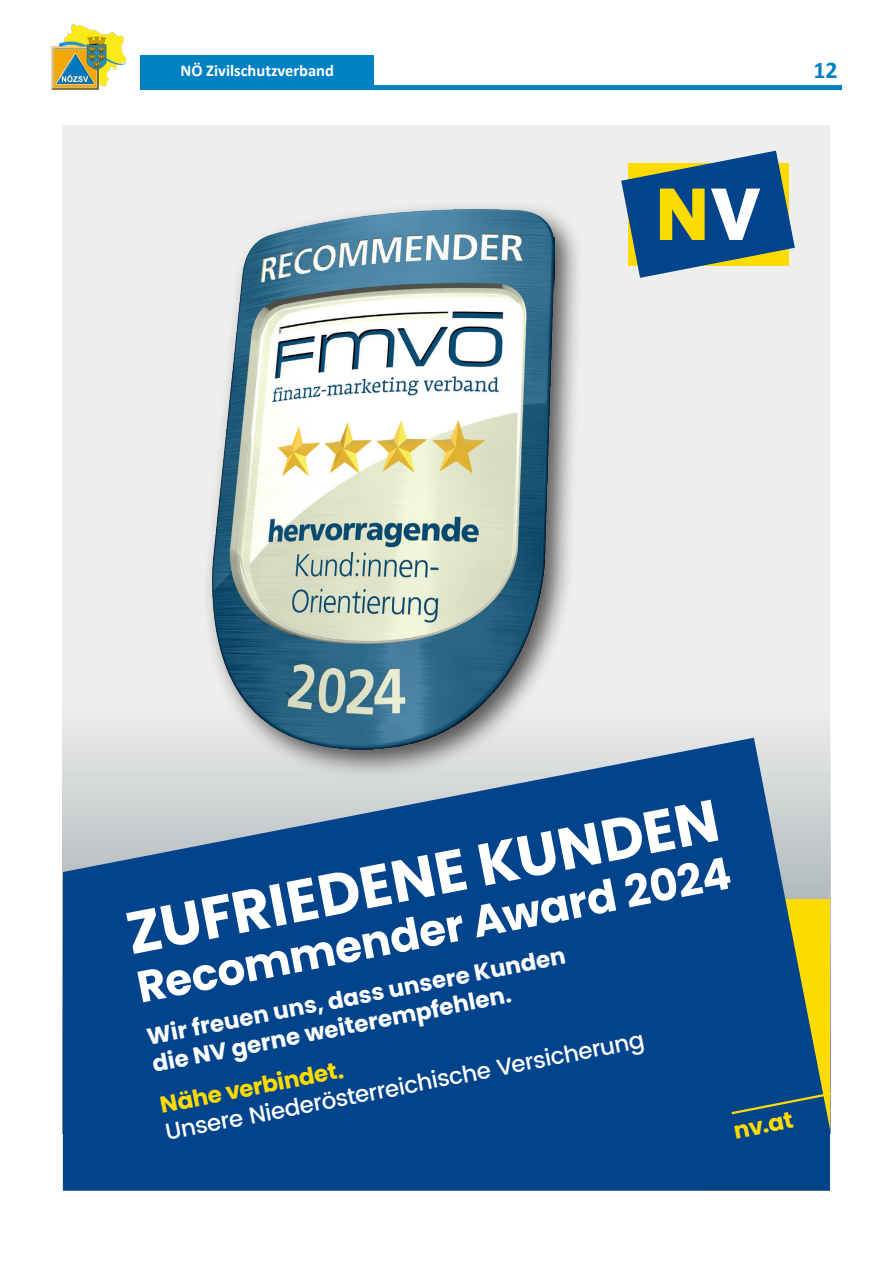
<style>
.page{position:relative;width:893px;height:1263px;background:#fff}
.page>*{position:absolute;margin:0;border:0;box-sizing:border-box;transform-origin:0 0}
.t1{font:700 58.95px "Poppins";color:#fff}
.t2{font:700 44.25px "Poppins";color:#fff}
.t3{font:700 24px "Calibri";color:#0081c4}
.t4{font:700 23.25px "Poppins";color:#ffdc01}
.t5{font:700 23.1px/27.8px "Poppins";color:#fff}
.t6{font:500 23.1px/27.8px "Poppins";color:#fff}
.t7{font:700 16.5px "Calibri";color:#fff}
.s1{font-weight:700;color:#ffdc01}
</style>
<div class="page">
<div style="left:63px;top:125px;width:767px;height:1066px;background:#eeefed"></div>
<div style="left:63px;top:703px;width:767px;height:430px;background:#e8e9e8"></div>
<svg style="left:63px;top:738px;width:767px;height:453px;background:#1e5892"></svg>
<svg style="left:729px;top:1089px;width:101px;height:27px;background:#21577a"></svg>
<svg style="left:621px;top:151px;width:174px;height:127px"></svg>
<div style="left:202px;top:200px;width:383px;height:579px;background:#231f20;opacity:.75"></div>
<img style="left:212px;top:210px;width:342px;height:539px">
<img style="left:51px;top:24px;width:76px;height:66px">
<hr style="left:140px;top:85px;width:702px;height:4px;background:#0081c4">
<div style="left:140px;top:56px;width:234px;height:33px;background:#0081c4"></div>
<p class="t7" style="left:180px;top:59px;width:155px">NÖ Zivilschutzverband</p>
<p class="t3" style="left:813px;top:53px;width:26px">12</p>
<p class="t1" style="left:121px;top:901px;width:603px;rotate:-11deg">ZUFRIEDENE KUNDEN</p>
<p class="t2" style="left:133px;top:962px;width:605px;rotate:-11deg">Recommender Award 2024</p>
<p class="t5" style="left:145px;top:1023px;width:427px;rotate:-11deg">Wir freuen uns, dass unsere Kunden die NV gerne weiterempfehlen.</p>
<p class="t6" style="left:158px;top:1092px;width:489px;rotate:-11deg"><span class="s1">Nähe verbindet.<br></span>Unsere Niederösterreichische Versicherung</p>
<p class="t4" style="left:731px;top:1117px;width:61px;rotate:-11deg">nv.at</p>
</div>
